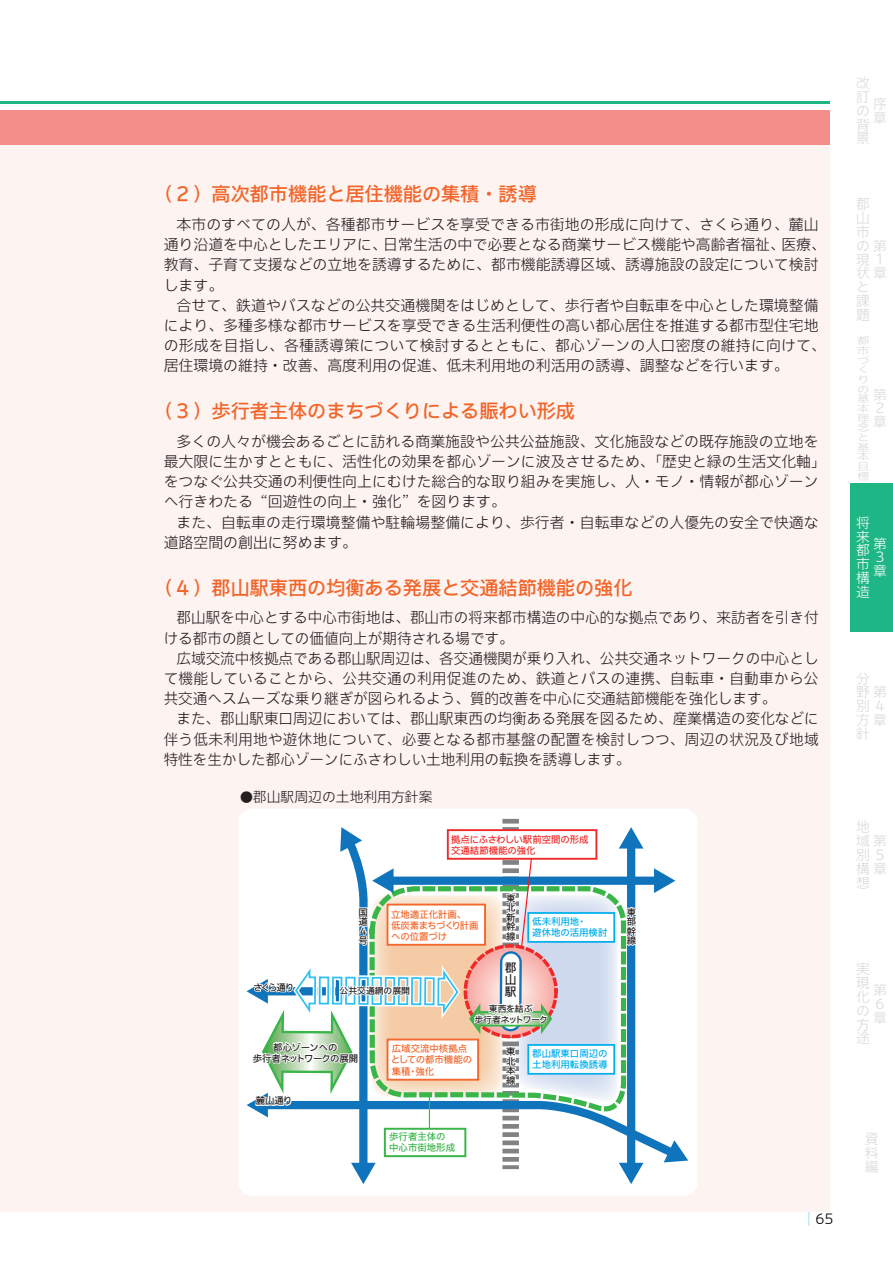
<style>
.page{position:relative;width:893px;height:1263px;background:#fff}
.page>*{position:absolute;margin:0;border:0;box-sizing:border-box;transform-origin:0 0}
.小見出し{font:500 19.2px "Iwa UCDA Goth Std";color:#f26428}
.本文{font:300 14.85px/20.2px "Iwa UCDA Goth Std";color:#231f20}
.t1{font:300 13.8px/13.8px "Iwa UCDA Goth Std";color:#d6d9da}
.t2{font:300 13.8px "Iwa UCDA Goth Std";color:#231f20}
.t3{font:300 13.8px/13.8px "Iwa UCDA Goth Std";color:#fff}
.t4{font:300 13.8px "Iwa UCDA Goth Std";color:#000}
.t5{font:500 11.85px/11.9px "Iwa UCDA Goth Std";color:#231f20;text-align:justify}
.t6{font:300 9.6px/9.6px "Iwa UCDA Goth Std";color:#d6d9da;scale:1.29 1}
.t7{font:500 9.45px/11.2px "Iwa UCDA Goth Std";color:#f2682e}
.t8{font:500 9.45px/11.2px "Iwa UCDA Goth Std";color:#00aeef}
.t9{font:500 9.45px/9.4px "Iwa UCDA Goth Std";letter-spacing:-.06em;color:#231f20;text-align:justify}
.t10{font:500 9.45px/11.2px "Iwa UCDA Goth Std";color:#ee2a29}
.t11{font:500 9.45px/11.2px "Iwa UCDA Goth Std";letter-spacing:-.02em;color:#231f20;text-align:center}
.t12{font:500 9.45px/11.2px "Iwa UCDA Goth Std";color:#3ab54a}
.t13{font:500 8.85px/10.6px "Iwa UCDA Goth Std";letter-spacing:-.01em;color:#231f20;text-align:center}
.s1{font-size:12.9px}
</style>
<div class="page">
<div style="left:850px;top:483px;width:43px;height:148px;background:#1eb684"></div>
<svg style="left:808px;top:1212px;width:1px;height:14px"></svg>
<div style="left:0;top:142px;width:829px;height:1070px;background:#fdf3f1"></div>
<div style="left:0;top:111px;width:829px;height:34px;background:#f48e8b"></div>
<div style="left:239px;top:810px;width:458px;height:386px;background:#fff"></div>
<svg style="left:247px;top:809px;width:441px;height:375px"></svg>
<hr style="left:0;top:101px;width:829px;height:2px;background:#1eb684">
<p class="小見出し" style="left:154px;top:180px;width:384px">（２）高次都市機能と居住機能の集積・誘導</p>
<p class="本文" style="left:164px;top:213px;width:664px;text-indent:13px">本市のすべての人が、各種都市サービスを享受できる市街地の形成に向けて、さくら通り、麓山通り沿道を中心としたエリアに、日常生活の中で必要となる商業サービス機能や高齢者福祉、医療、教育、子育て支援などの立地を誘導するために、都市機能誘導区域、誘導施設の設定について検討します。</p>
<p class="本文" style="left:164px;top:294px;width:664px;text-indent:13px">合せて、鉄道やバスなどの公共交通機関をはじめとして、歩行者や自転車を中心とした環境整備により、多種多様な都市サービスを享受できる生活利便性の高い都心居住を推進する都市型住宅地の形成を目指し、各種誘導策について検討するとともに、都心ゾーンの人口密度の維持に向けて、居住環境の維持・改善、高度利用の促進、低未利用地の利活用の誘導、調整などを行います。</p>
<p class="小見出し" style="left:154px;top:397px;width:422px">（３）歩行者主体のまちづくりによる賑わい形成</p>
<p class="本文" style="left:164px;top:430px;width:664px;text-indent:13px">多くの人々が機会あるごとに訪れる商業施設や公共公益施設、文化施設などの既存施設の立地を最大限に生かすとともに、活性化の効果を都心ゾーンに波及させるため、「歴史と緑の生活文化軸」をつなぐ公共交通の利便性向上にむけた総合的な取り組みを実施し、人・モノ・情報が都心ゾーンへ行きわたる“回遊性の向上・強化”を図ります。</p>
<p class="本文" style="left:164px;top:511px;width:657px;text-indent:13px">また、自転車の走行環境整備や駐輪場整備により、歩行者・自転車などの人優先の安全で快適な道路空間の創出に努めます。</p>
<p class="小見出し" style="left:154px;top:573px;width:480px">（４）郡山駅東西の均衡ある発展と交通結節機能の強化</p>
<p class="本文" style="left:164px;top:607px;width:656px;text-indent:13px">郡山駅を中心とする中心市街地は、郡山市の将来都市構造の中心的な拠点であり、来訪者を引き付ける都市の顔としての価値向上が期待される場です。</p>
<p class="本文" style="left:164px;top:647px;width:656px;text-align:justify;text-indent:13px">広域交流中核拠点である郡山駅周辺は、各交通機関が乗り入れ、公共交通ネットワークの中心として機能していることから、公共交通の利用促進のため、鉄道とバスの連携、自転車・自動車から公共交通へスムーズな乗り継ぎが図られるよう、質的改善を中心に交通結節機能を強化します。</p>
<p class="本文" style="left:164px;top:708px;width:656px;text-align:justify;text-indent:13px">また、郡山駅東口周辺においては、郡山駅東西の均衡ある発展を図るため、産業構造の変化などに伴う低未利用地や遊休地について、必要となる都市基盤の配置を検討しつつ、周辺の状況及び地域特性を生かした都心ゾーンにふさわしい土地利用の転換を誘導します。</p>
<p class="t2" style="left:240px;top:787px;width:194px"><span class="s1">●</span>郡山駅周辺の土地利用方針案</p>
<p class="t10" style="left:451px;top:833px;width:139px">拠点にふさわしい駅前空間の形成交通結節機能の強化</p>
<p class="t9" style="left:253px;top:982px;width:42px">さくら通り</p>
<p class="t9" style="left:506px;top:893px;width:11px">東北新幹線</p>
<p class="t9" style="left:358px;top:907px;width:11px;text-align:left">国道<br>４号</p>
<p class="t9" style="left:627px;top:907px;width:11px">東部幹線</p>
<p class="t7" style="left:391px;top:908px;width:89px">立地適正化計画、<br>低炭素まちづくり計画への位置づけ</p>
<p class="t8" style="left:532px;top:915px;width:77px">低未利用地・<br>遊休地の活用検討</p>
<p class="t13" style="left:340px;top:985px;width:72px">公共交通網の展開</p>
<p class="t5" style="left:505px;top:961px;width:13px">郡山駅</p>
<p class="t13" style="left:474px;top:1003px;width:75px">東西を結ぶ<br>歩行者ネットワーク</p>
<p class="t11" style="left:253px;top:1041px;width:107px">都心ゾーンへの<br>歩行者ネットワークの展開</p>
<p class="t9" style="left:256px;top:1095px;width:38px">麓山通り</p>
<p class="t7" style="left:391px;top:1042px;width:83px">広域交流中核拠点としての都市機能の集積・強化</p>
<p class="t12" style="left:389px;top:1130px;width:67px">歩行者主体の中心市街地形成</p>
<p class="t9" style="left:506px;top:1046px;width:11px">東北本線</p>
<p class="t8" style="left:532px;top:1047px;width:77px">郡山駅東口周辺の土地利用転換誘導</p>
<p class="t4" style="left:815px;top:1209px;width:20px">65</p>
<p class="t1" style="left:856px;top:75px;width:15px;text-align:justify">改訂の背景</p>
<p class="t1" style="left:873px;top:96px;width:15px">序章</p>
<p class="t1" style="left:856px;top:196px;width:15px;text-align:justify">郡山市</p>
<p class="t1" style="left:856px;top:238px;width:32px">の第現１状章</p>
<p class="t1" style="left:856px;top:279px;width:15px;text-align:justify">と課題</p>
<p class="t6" style="left:857px;top:335px;width:11px">都市づくりの基本理念と基本目標</p>
<p class="t1" style="left:873px;top:387px;width:15px">第<br>２章</p>
<p class="t3" style="left:856px;top:515px;width:15px;text-align:justify">将来都市構造</p>
<p class="t3" style="left:873px;top:536px;width:15px">第<br>３章</p>
<p class="t1" style="left:856px;top:671px;width:15px">分</p>
<p class="t1" style="left:856px;top:684px;width:32px">野第別４方章</p>
<p class="t1" style="left:856px;top:726px;width:15px">針</p>
<p class="t1" style="left:856px;top:819px;width:15px">地</p>
<p class="t1" style="left:856px;top:833px;width:32px">域第別５構章</p>
<p class="t1" style="left:856px;top:875px;width:15px">想</p>
<p class="t1" style="left:856px;top:961px;width:15px;text-align:justify">実現化の方途</p>
<p class="t1" style="left:873px;top:982px;width:15px">第<br>６章</p>
<p class="t1" style="left:865px;top:1131px;width:15px;text-align:justify">資料編</p>
</div>
